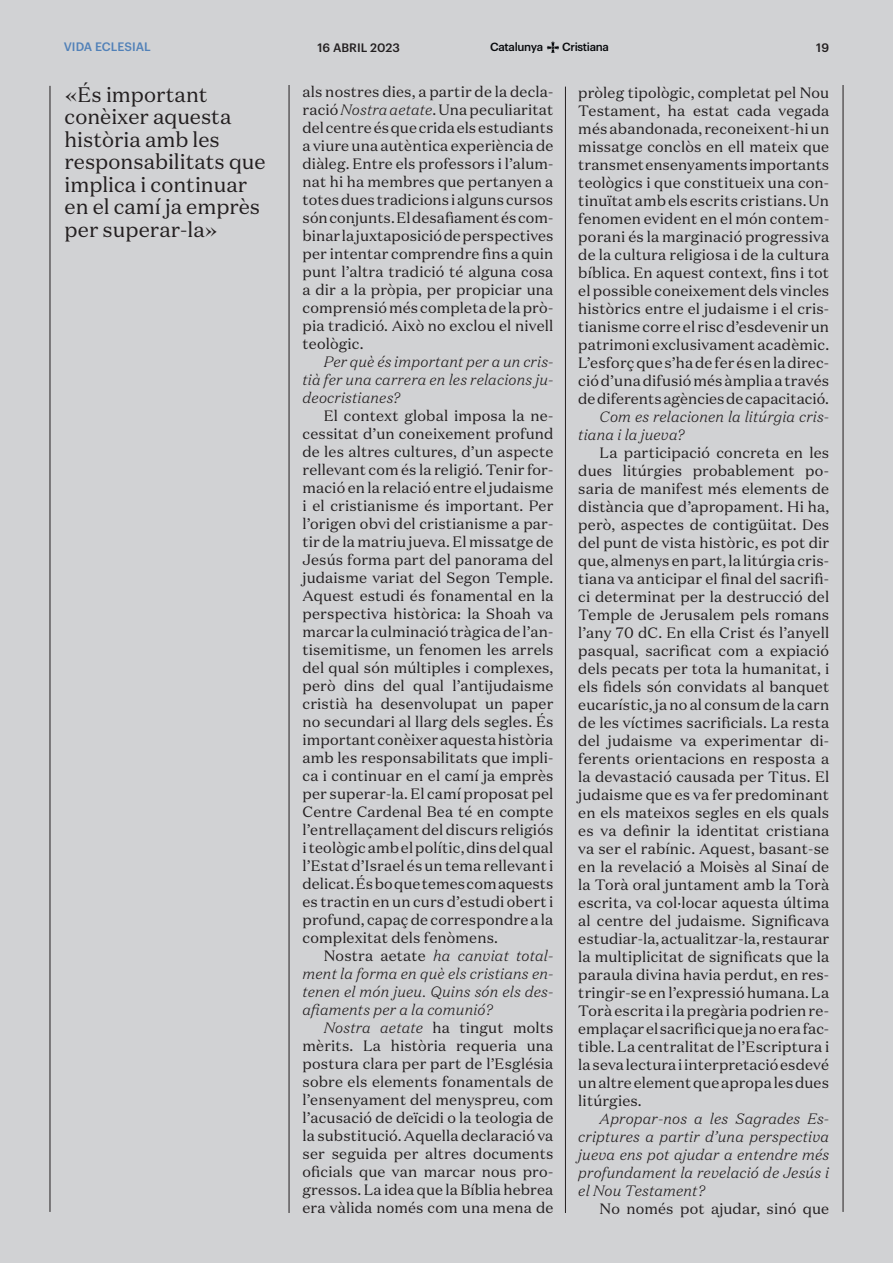
<style>
.page{position:relative;width:893px;height:1263px;background:#d1d2d4}
.page>*{position:absolute;margin:0;border:0;box-sizing:border-box;transform-origin:0 0}
.t1{font:21px/22.5px "Domaine Text";color:#231f20}
.t2{font:15px/18px "Domaine Text";letter-spacing:.01em;color:#231f20;text-align:justify}
.t3{font:italic 300 15px/18px "Domaine Text";letter-spacing:.01em;color:#231f20;text-align:justify}
.t4{font:500 12px "Graphik";color:#231f20}
.t5{font:500 12px "Graphik";color:#5181b8}
.t6{font:500 11.55px "Graphik";letter-spacing:-.03em;color:#07090c}
.s1{font-weight:300;font-style:italic}
.s2{font-weight:400;font-style:normal}
</style>
<div class="page">
<hr style="left:843px;top:85px;width:1px;height:1127px;background:#231f20">
<svg style="left:547px;top:42px;width:12px;height:11px"></svg>
<hr style="left:50px;top:86px;width:1px;height:1126px;background:#231f20">
<hr style="left:289px;top:85px;width:1px;height:1128px;background:#231f20">
<hr style="left:565px;top:87px;width:1px;height:1126px;background:#231f20">
<p class="t5" style="left:64px;top:38px;width:89px">VIDA ECLESIAL</p>
<p class="t4" style="left:317px;top:38px;width:84px">16 ABRIL 2023</p>
<p class="t6" style="left:490px;top:38px;width:54px">Catalunya</p>
<p class="t6" style="left:562px;top:38px;width:48px">Cristiana</p>
<p class="t4" style="left:816px;top:38px;width:15px">19</p>
<p class="t2" style="left:303px;top:82px;width:252px">als nostres dies, a partir de la decla&shy;ració <span class="s1">Nostra aetate</span>. Una peculiaritat del centre és que crida els estudiants a viure una autèntica experiència de diàleg. Entre els professors i l’alum&shy;nat hi ha membres que pertanyen a totes dues tradicions i alguns cursos són conjunts. El desafiament és com&shy;binar la juxtaposició de perspectives per intentar comprendre fins a quin punt l’altra tradició té alguna cosa a dir a la pròpia, per propiciar una comprensió més completa de la prò&shy;pia tradició. Això no exclou el nivell teològic.</p>
<p class="t3" style="left:303px;top:352px;width:252px;text-indent:21px">Per què és important per a un cris&shy;tià fer una carrera en les relacions ju&shy;deocristianes?</p>
<p class="t2" style="left:303px;top:406px;width:252px;text-indent:21px">El context global imposa la ne&shy;cessitat d’un coneixement profund de les altres cultures, d’un aspecte rellevant com és la religió. Tenir for&shy;mació en la relació entre el judaisme i el cristianisme és important. Per l’origen obvi del cristianisme a par&shy;tir de la matriu jueva. El missatge de Jesús forma part del panorama del judaisme variat del Segon Temple.<br>Aquest estudi és fonamental en la perspectiva històrica: la Shoah va marcar la culminació tràgica de l’an&shy;tisemitisme, un fenomen les arrels del qual són múltiples i complexes, però dins del qual l’antijudaisme cristià ha desenvolupat un paper no secundari al llarg dels segles. És important conèixer aquesta història amb les responsabilitats que impli&shy;ca i continuar en el camí ja emprès per superar-la. El camí proposat pel Centre Cardenal Bea té en compte l’entrellaçament del discurs religiós i teològic amb el polític, dins del qual l’Estat d’Israel és un tema rellevant i delicat. És bo que temes com aquests es tractin en un curs d’estudi obert i profund, capaç de correspondre a la complexitat dels fenòmens.</p>
<p class="t3" style="left:303px;top:946px;width:252px;text-indent:21px"><span class="s2">Nostra aetate</span> ha canviat total&shy;ment la forma en què els cristians en&shy;tenen el món jueu. Quins són els des&shy;afiaments per a la comunió?</p>
<p class="t2" style="left:303px;top:1018px;width:252px;text-indent:21px"><span class="s1">Nostra aetate</span> ha tingut molts mèrits. La història requeria una postura clara per part de l’Església sobre els elements fonamentals de l’ensenyament del menyspreu, com l’acusació de deïcidi o la teologia de la substitució. Aquella declaració va ser seguida per altres documents oficials que van marcar nous pro&shy;gressos. La idea que la Bíblia hebrea era vàlida només com una mena de</p>
<h1 class="t1" style="left:65px;top:83px;width:202px">«És important conèixer aquesta història amb les responsabilitats que implica i continuar en el camí ja emprès per superar-la»</h1>
<p class="t2" style="left:578px;top:83px;width:252px">pròleg tipològic, completat pel Nou Testament, ha estat cada vegada més abandonada, reconeixent-hi un missatge conclòs en ell mateix que transmet ensenyaments importants teològics i que constitueix una con&shy;tinuïtat amb els escrits cristians. Un fenomen evident en el món contem&shy;porani és la marginació progressiva de la cultura religiosa i de la cultura bíblica. En aquest context, fins i tot el possible coneixement dels vincles històrics entre el judaisme i el cris&shy;tianisme corre el risc d’esdevenir un patrimoni exclusivament acadèmic.<br>L’esforç que s’ha de fer és en la direc&shy;ció d’una difusió més àmplia a través de diferents agències de capacitació.</p>
<p class="t3" style="left:578px;top:407px;width:252px;text-indent:21px">Com es relacionen la litúrgia cris&shy;tiana i la jueva?</p>
<p class="t2" style="left:578px;top:443px;width:253px;text-indent:21px">La participació concreta en les dues litúrgies probablement po&shy;saria de manifest més elements de distància que d’apropament. Hi ha, però, aspectes de contigüitat. Des del punt de vista històric, es pot dir que, almenys en part, la litúrgia cris&shy;tiana va anticipar el final del sacrifi&shy;ci determinat per la destrucció del Temple de Jerusalem pels romans l’any 70 dC. En ella Crist és l’anyell pasqual, sacrificat com a expiació dels pecats per tota la humanitat, i els fidels són convidats al banquet eucarístic, ja no al consum de la carn de les víctimes sacrificials. La resta del judaisme va experimentar di&shy;ferents orientacions en resposta a la devastació causada per Titus. El judaisme que es va fer predominant en els mateixos segles en els quals es va definir la identitat cristiana va ser el rabínic. Aquest, basant-se en la revelació a Moisès al Sinaí de la Torà oral juntament amb la Torà escrita, va col·locar aquesta última al centre del judaisme. Significava estudiar-la, actualitzar-la, restaurar la multiplicitat de significats que la paraula divina havia perdut, en res&shy;tringir-se en l’expressió humana. La Torà escrita i la pregària podrien re&shy;emplaçar el sacrifici que ja no era fac&shy;tible. La centralitat de l’Escriptura i la seva lectura i interpretació esdevé un altre element que apropa les dues litúrgies.</p>
<p class="t3" style="left:578px;top:1109px;width:252px;text-indent:21px">Apropar-nos a les Sagrades Es&shy;criptures a partir d’una perspectiva jueva ens pot ajudar a entendre més profundament la revelació de Jesús i el Nou Testament?</p>
<p class="t2" style="left:600px;top:1199px;width:231px">No només pot ajudar, sinó que</p>
</div>
